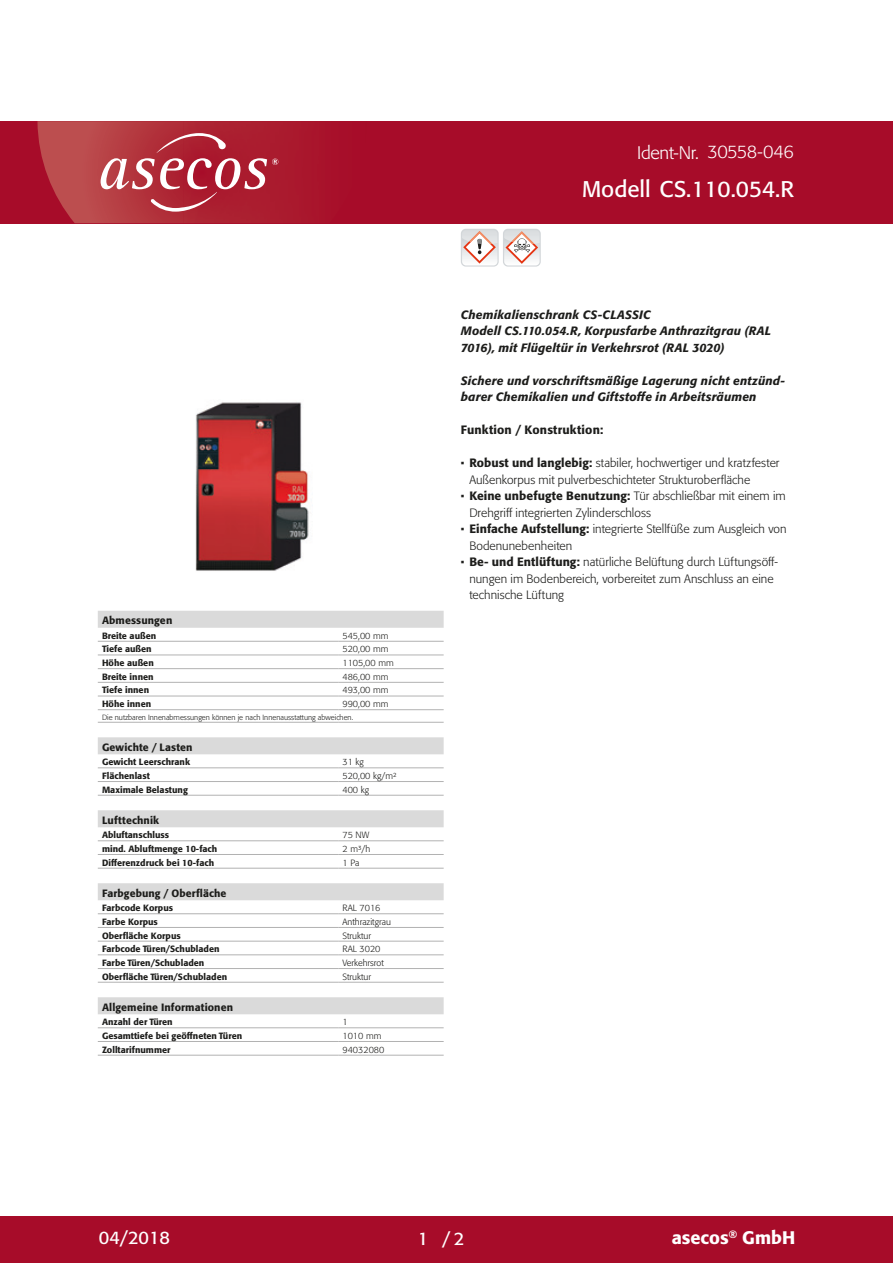
<style>
.page{position:relative;width:893px;height:1263px;background:#fff}
.page>*{position:absolute;margin:0;border:0;box-sizing:border-box;transform-origin:0 0}
.t1{font:22.5px "Formata Pro";color:#fff}
.t2{font:300 18px "Formata Pro";letter-spacing:-.02em;color:#fff}
.t3{font:500 18px "Formata Pro";color:#fff}
.t4{font:18px "Formata Pro";color:#fff}
.t5{font:300 12px/16.5px "Formata Pro";color:#1d1d1b}
.t6{font:italic 500 12px/16.5px "Formata Pro";letter-spacing:.015em;color:#1d1d1b}
.t7{font:500 12px "Formata Pro";letter-spacing:.015em;color:#1d1d1b}
.t8{font:500 10.5px "Formata Pro";letter-spacing:.01em;color:#1d1d1b}
.t9{font:500 9px "Formata Pro";color:#1d1d1b}
.t10{font:300 9px "Formata Pro";color:#1d1d1b}
.t11{font:300 7.5px "Formata Pro";color:#1d1d1b}
.s1{font-weight:500}
</style>
<div class="page">
<div style="left:0;top:121px;width:893px;height:102px;background:#a70c29"></div>
<svg style="left:37px;top:121px;width:271px;height:102px"></svg>
<div style="left:0;top:1216px;width:893px;height:47px;background:#a70c29"></div>
<img style="left:195px;top:402px;width:114px;height:169px">
<div style="left:98px;top:611px;width:346px;height:17px;background:#dadada"></div>
<hr style="left:98px;top:641px;width:240px;height:1px;background:#b2b2b2">
<hr style="left:338px;top:641px;width:106px;height:1px;background:#b2b2b2">
<hr style="left:98px;top:655px;width:240px;height:1px;background:#b2b2b2">
<hr style="left:338px;top:655px;width:106px;height:1px;background:#b2b2b2">
<hr style="left:98px;top:668px;width:240px;height:1px;background:#b2b2b2">
<hr style="left:338px;top:668px;width:106px;height:1px;background:#b2b2b2">
<hr style="left:98px;top:682px;width:240px;height:1px;background:#b2b2b2">
<hr style="left:338px;top:682px;width:106px;height:1px;background:#b2b2b2">
<hr style="left:98px;top:696px;width:240px;height:1px;background:#b2b2b2">
<hr style="left:338px;top:696px;width:106px;height:1px;background:#b2b2b2">
<hr style="left:98px;top:709px;width:240px;height:1px;background:#b2b2b2">
<hr style="left:338px;top:709px;width:106px;height:1px;background:#b2b2b2">
<hr style="left:98px;top:722px;width:240px;height:1px;background:#b2b2b2">
<hr style="left:338px;top:722px;width:106px;height:1px;background:#b2b2b2">
<div style="left:98px;top:737px;width:346px;height:17px;background:#dadada"></div>
<hr style="left:98px;top:767px;width:240px;height:1px;background:#b2b2b2">
<hr style="left:338px;top:767px;width:106px;height:1px;background:#b2b2b2">
<hr style="left:98px;top:781px;width:240px;height:1px;background:#b2b2b2">
<hr style="left:338px;top:781px;width:106px;height:1px;background:#b2b2b2">
<hr style="left:98px;top:795px;width:240px;height:1px;background:#b2b2b2">
<hr style="left:338px;top:795px;width:106px;height:1px;background:#b2b2b2">
<div style="left:98px;top:810px;width:346px;height:17px;background:#dadada"></div>
<hr style="left:98px;top:840px;width:240px;height:1px;background:#b2b2b2">
<hr style="left:338px;top:840px;width:106px;height:1px;background:#b2b2b2">
<hr style="left:98px;top:854px;width:240px;height:1px;background:#b2b2b2">
<hr style="left:338px;top:854px;width:106px;height:1px;background:#b2b2b2">
<hr style="left:98px;top:868px;width:240px;height:1px;background:#b2b2b2">
<hr style="left:338px;top:868px;width:106px;height:1px;background:#b2b2b2">
<div style="left:98px;top:883px;width:346px;height:17px;background:#dadada"></div>
<hr style="left:98px;top:913px;width:240px;height:1px;background:#b2b2b2">
<hr style="left:338px;top:913px;width:106px;height:1px;background:#b2b2b2">
<hr style="left:98px;top:927px;width:240px;height:1px;background:#b2b2b2">
<hr style="left:338px;top:927px;width:106px;height:1px;background:#b2b2b2">
<hr style="left:98px;top:941px;width:240px;height:1px;background:#b2b2b2">
<hr style="left:338px;top:941px;width:106px;height:1px;background:#b2b2b2">
<hr style="left:98px;top:954px;width:240px;height:1px;background:#b2b2b2">
<hr style="left:338px;top:954px;width:106px;height:1px;background:#b2b2b2">
<hr style="left:98px;top:968px;width:240px;height:1px;background:#b2b2b2">
<hr style="left:338px;top:968px;width:106px;height:1px;background:#b2b2b2">
<hr style="left:98px;top:982px;width:240px;height:1px;background:#b2b2b2">
<hr style="left:338px;top:982px;width:106px;height:1px;background:#b2b2b2">
<div style="left:98px;top:997px;width:346px;height:17px;background:#dadada"></div>
<hr style="left:98px;top:1027px;width:240px;height:1px;background:#b2b2b2">
<hr style="left:338px;top:1027px;width:106px;height:1px;background:#b2b2b2">
<hr style="left:98px;top:1041px;width:240px;height:1px;background:#b2b2b2">
<hr style="left:338px;top:1041px;width:106px;height:1px;background:#b2b2b2">
<hr style="left:98px;top:1055px;width:240px;height:1px;background:#b2b2b2">
<hr style="left:338px;top:1055px;width:106px;height:1px;background:#b2b2b2">
<svg style="left:461px;top:229px;width:38px;height:38px"></svg>
<svg style="left:462px;top:244px;width:35px;height:21px"></svg>
<img style="left:462px;top:230px;width:35px;height:14px">
<img style="left:469px;top:233px;width:23px;height:11px">
<svg style="left:503px;top:229px;width:38px;height:38px"></svg>
<svg style="left:504px;top:230px;width:36px;height:35px"></svg>
<h2 class="t2" style="left:637px;top:141px;width:158px">Ident-Nr. 30558-046</h2>
<h1 class="t1" style="left:582px;top:174px;width:213px">Modell CS.110.054.R</h1>
<p class="t8" style="left:102px;top:614px;width:72px">Abmessungen</p>
<p class="t9" style="left:102px;top:630px;width:56px">Breite außen</p>
<p class="t10" style="left:342px;top:630px;width:48px">545,00 mm</p>
<p class="t9" style="left:102px;top:643px;width:51px">Tiefe außen</p>
<p class="t10" style="left:342px;top:644px;width:48px">520,00 mm</p>
<p class="t9" style="left:102px;top:657px;width:53px">Höhe außen</p>
<p class="t10" style="left:342px;top:657px;width:53px">1105,00 mm</p>
<p class="t9" style="left:102px;top:671px;width:53px">Breite innen</p>
<p class="t10" style="left:342px;top:671px;width:48px">486,00 mm</p>
<p class="t9" style="left:102px;top:684px;width:49px">Tiefe innen</p>
<p class="t10" style="left:342px;top:685px;width:48px">493,00 mm</p>
<p class="t9" style="left:102px;top:698px;width:51px">Höhe innen</p>
<p class="t10" style="left:342px;top:698px;width:48px">990,00 mm</p>
<p class="t11" style="left:102px;top:712px;width:253px">Die nutzbaren Innenabmessungen können je nach Innenausstattung abweichen.</p>
<p class="t8" style="left:102px;top:740px;width:92px">Gewichte / Lasten</p>
<p class="t9" style="left:102px;top:756px;width:90px">Gewicht Leerschrank</p>
<p class="t10" style="left:342px;top:756px;width:23px">31 kg</p>
<p class="t9" style="left:102px;top:770px;width:49px">Flächenlast</p>
<p class="t10" style="left:342px;top:770px;width:56px">520,00 kg/m²</p>
<p class="t9" style="left:102px;top:784px;width:87px">Maximale Belastung</p>
<p class="t10" style="left:342px;top:784px;width:28px">400 kg</p>
<p class="t8" style="left:102px;top:813px;width:59px">Lufttechnik</p>
<p class="t9" style="left:102px;top:829px;width:69px">Abluftanschluss</p>
<p class="t10" style="left:342px;top:829px;width:28px">75 NW</p>
<p class="t9" style="left:102px;top:843px;width:117px">mind. Abluftmenge 10-fach</p>
<p class="t10" style="left:342px;top:843px;width:29px">2 m³/h</p>
<p class="t9" style="left:102px;top:857px;width:114px">Differenzdruck bei 10-fach</p>
<p class="t10" style="left:342px;top:857px;width:18px">1 Pa</p>
<p class="t8" style="left:102px;top:886px;width:126px">Farbgebung / Oberfläche</p>
<p class="t9" style="left:102px;top:902px;width:73px">Farbcode Korpus</p>
<p class="t10" style="left:342px;top:902px;width:40px">RAL 7016</p>
<p class="t9" style="left:102px;top:916px;width:57px">Farbe Korpus</p>
<p class="t10" style="left:342px;top:916px;width:50px">Anthrazitgrau</p>
<p class="t9" style="left:102px;top:929px;width:80px">Oberfläche Korpus</p>
<p class="t10" style="left:342px;top:930px;width:30px">Struktur</p>
<p class="t9" style="left:102px;top:943px;width:119px">Farbcode Türen/Schubladen</p>
<p class="t10" style="left:342px;top:943px;width:40px">RAL 3020</p>
<p class="t9" style="left:102px;top:957px;width:104px">Farbe Türen/Schubladen</p>
<p class="t10" style="left:342px;top:957px;width:43px">Verkehrsrot</p>
<p class="t9" style="left:102px;top:971px;width:127px">Oberfläche Türen/Schubladen</p>
<p class="t10" style="left:342px;top:971px;width:30px">Struktur</p>
<p class="t8" style="left:102px;top:1000px;width:132px">Allgemeine Informationen</p>
<p class="t9" style="left:102px;top:1016px;width:72px">Anzahl der Türen</p>
<p class="t10" style="left:342px;top:1016px;width:7px">1</p>
<p class="t9" style="left:102px;top:1030px;width:142px">Gesamttiefe bei geöffneten Türen</p>
<p class="t10" style="left:342px;top:1030px;width:40px">1010 mm</p>
<p class="t9" style="left:102px;top:1043px;width:70px">Zolltarifnummer</p>
<p class="t10" style="left:342px;top:1044px;width:43px">94032080</p>
<p class="t6" style="left:461px;top:306px;width:312px">Chemikalienschrank CS-CLASSIC<br>Modell CS.110.054.R, Korpusfarbe Anthrazitgrau (RAL<br>7016), mit Flügeltür in Verkehrsrot (RAL 3020)</p>
<p class="t6" style="left:461px;top:372px;width:326px">Sichere und vorschriftsmäßige Lagerung nicht entzünd&shy;barer Chemikalien und Giftstoffe in Arbeitsräumen</p>
<p class="t7" style="left:461px;top:422px;width:144px">Funktion / Konstruktion:</p>
<p class="t5" style="left:469px;top:455px;width:312px;text-indent:-9px">• <span class="s1">Robust und langlebig:</span> stabiler, hochwertiger und kratzfester<br>Außenkorpus mit pulverbeschichteter Strukturoberfläche</p>
<p class="t5" style="left:469px;top:488px;width:318px;text-indent:-9px">• <span class="s1">Keine unbefugte Benutzung:</span> Tür abschließbar mit einem im<br>Drehgriff integrierten Zylinderschloss</p>
<p class="t5" style="left:469px;top:521px;width:319px;text-indent:-9px">• <span class="s1">Einfache Aufstellung:</span> integrierte Stellfüße zum Ausgleich von<br>Bodenunebenheiten</p>
<p class="t5" style="left:469px;top:554px;width:310px;text-indent:-9px">• <span class="s1">Be- und Entlüftung:</span> natürliche Belüftung durch Lüftungsöff&shy;nungen im Bodenbereich, vorbereitet zum Anschluss an eine technische Lüftung</p>
<h2 class="t4" style="left:99px;top:1225px;width:73px">04/2018</h2>
<h2 class="t4" style="left:418px;top:1227px;width:48px">1 /2</h2>
<h2 class="t3" style="left:672px;top:1225px;width:125px">asecos<sup>®</sup> GmbH</h2>
</div>
